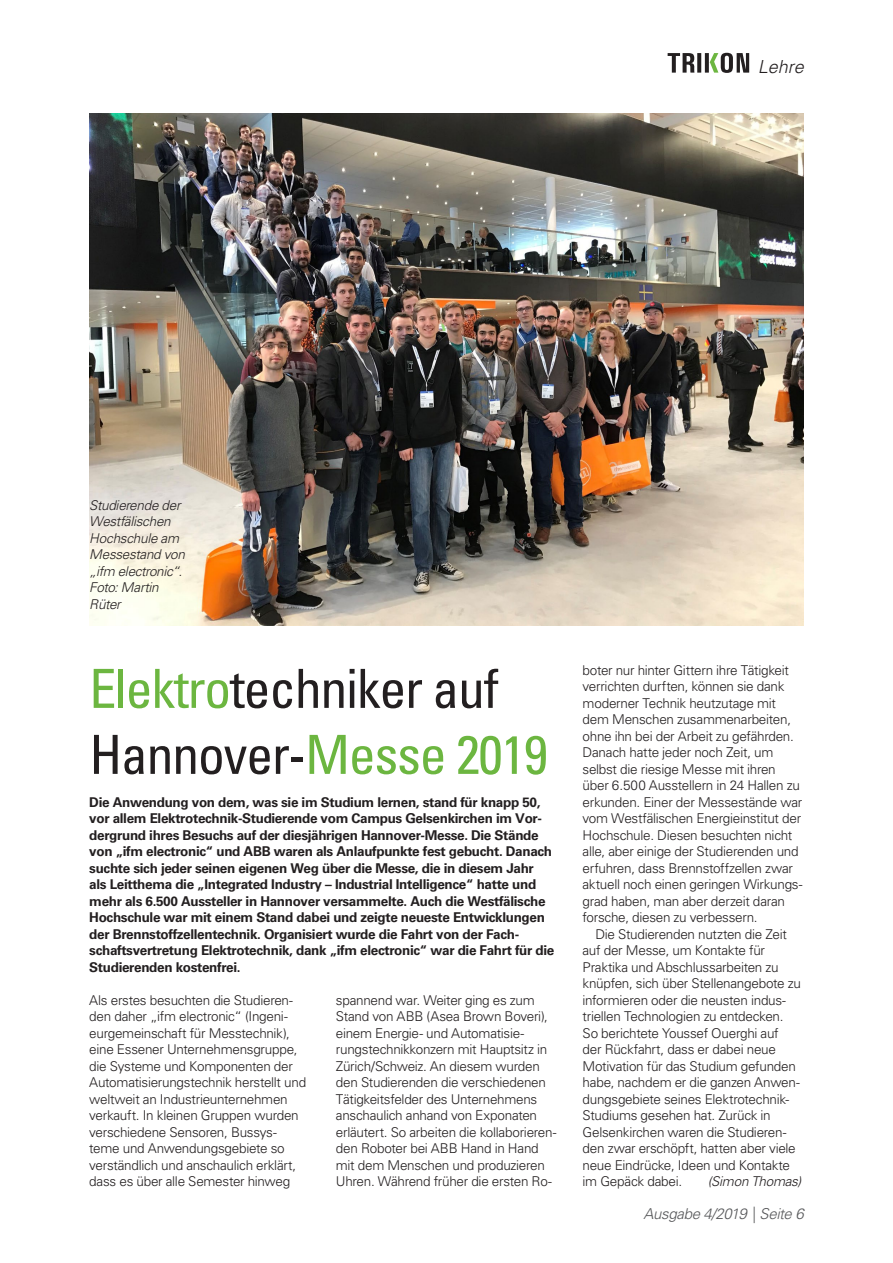
<style>
.page{position:relative;width:893px;height:1263px;background:#fff}
.page>*{position:absolute;margin:0;border:0;box-sizing:border-box;transform-origin:0 0}
.t1{font:condensed 54px/66px "Univers LT Std";letter-spacing:-.025em;color:#231f20}
.t2{font:italic 300 18px "Univers LT Std";color:#231f20}
.t3{font:italic 300 15px "Univers LT Std";letter-spacing:-.025em;color:#57585a}
.t4{font:300 13.5px/16.5px "Univers LT Std";letter-spacing:-.02em;color:#231f20}
.t5{font:700 13.5px/16.5px "Univers LT Std";letter-spacing:-.025em;color:#231f20}
.t6{font:italic 300 13.5px/16.5px "Univers LT Std";letter-spacing:-.02em;color:#231f20}
.s1{color:#6cb640}
</style>
<div class="page">
<svg style="left:668px;top:53px;width:81px;height:20px"></svg>
<img style="left:89px;top:114px;width:714px;height:511px">
<h2 class="t2" style="left:758px;top:56px;width:48px">Lehre</h2>
<p class="t6" style="left:89px;top:497px;width:97px">Studierende der<br>Westfälischen<br>Hochschule am<br>Messestand von „ifm electronic“.<br>Foto: Martin<br>Rüter</p>
<h1 class="t1" style="left:89px;top:655px;width:460px"><span class="s1">Elektro</span>techniker auf<br>Hannover-<span class="s1">Messe 2019</span></h1>
<p class="t5" style="left:89px;top:794px;width:466px">Die Anwendung von dem, was sie im Studium lernen, stand für knapp 50, vor allem Elektrotechnik-Studierende vom Campus Gelsenkirchen im Vor&shy;dergrund ihres Besuchs auf der diesjährigen Hannover-Messe. Die Stände von „ifm electronic“ und ABB waren als Anlaufpunkte fest gebucht. Danach suchte sich jeder seinen eigenen Weg über die Messe, die in diesem Jahr als Leitthema die „Integrated Industry – Industrial Intelligence“ hatte und mehr als 6.500 Aussteller in Hannover versammelte. Auch die Westfälische Hochschule war mit einem Stand dabei und zeigte neueste Entwicklungen der Brennstoffzellentechnik. Organisiert wurde die Fahrt von der Fach&shy;schaftsvertretung Elektrotechnik, dank „ifm electronic“ war die Fahrt für die Studierenden kostenfrei.</p>
<p class="t4" style="left:89px;top:992px;width:218px">Als erstes besuchten die Studieren&shy;den daher „ifm electronic“ (Ingeni&shy;eurgemeinschaft für Messtechnik), eine Essener Unternehmensgruppe, die Systeme und Komponenten der Automatisierungstechnik herstellt und weltweit an Industrieunternehmen verkauft. In kleinen Gruppen wurden verschiedene Sensoren, Bussys&shy;teme und Anwendungsgebiete so verständlich und anschaulich erklärt, dass es über alle Semester hinweg</p>
<p class="t4" style="left:336px;top:992px;width:222px">spannend war. Weiter ging es zum Stand von ABB (Asea Brown Boveri), einem Energie- und Automatisie&shy;rungstechnikkonzern mit Hauptsitz in Zürich/Schweiz. An diesem wurden den Studierenden die verschiedenen Tätigkeitsfelder des Unternehmens anschaulich anhand von Exponaten erläutert. So arbeiten die kollaborieren&shy;den Roboter bei ABB Hand in Hand mit dem Menschen und produzieren Uhren. Während früher die ersten Ro-</p>
<p class="t4" style="left:583px;top:662px;width:221px">boter nur hinter Gittern ihre Tätigkeit verrichten durften, können sie dank moderner Technik heutzutage mit dem Menschen zusammenarbeiten, ohne ihn bei der Arbeit zu gefährden.<br>Danach hatte jeder noch Zeit, um selbst die riesige Messe mit ihren über 6.500 Ausstellern in 24 Hallen zu erkunden. Einer der Messestände war vom Westfälischen Energieinstitut der Hochschule. Diesen besuchten nicht alle, aber einige der Studierenden und erfuhren, dass Brennstoffzellen zwar aktuell noch einen geringen Wirkungs&shy;grad haben, man aber derzeit daran forsche, diesen zu verbessern.</p>
<p class="t4" style="left:583px;top:926px;width:220px;text-indent:13px">Die Studierenden nutzten die Zeit auf der Messe, um Kontakte für Praktika und Abschlussarbeiten zu knüpfen, sich über Stellenangebote zu informieren oder die neusten indus&shy;triellen Technologien zu entdecken.<br>So berichtete Youssef Ouerghi auf der Rückfahrt, dass er dabei neue Motivation für das Studium gefunden habe, nachdem er die ganzen Anwen&shy;dungsgebiete seines Elektrotechnik-Studiums gesehen hat. Zurück in Gelsenkirchen waren die Studieren&shy;den zwar erschöpft, hatten aber viele neue Eindrücke, Ideen und Kontakte im Gepäck dabei.</p>
<p class="t6" style="left:708px;top:1173px;width:95px">(Simon Thomas)</p>
<p class="t3" style="left:644px;top:1205px;width:162px">Ausgabe 4/2019 | Seite 6</p>
</div>
